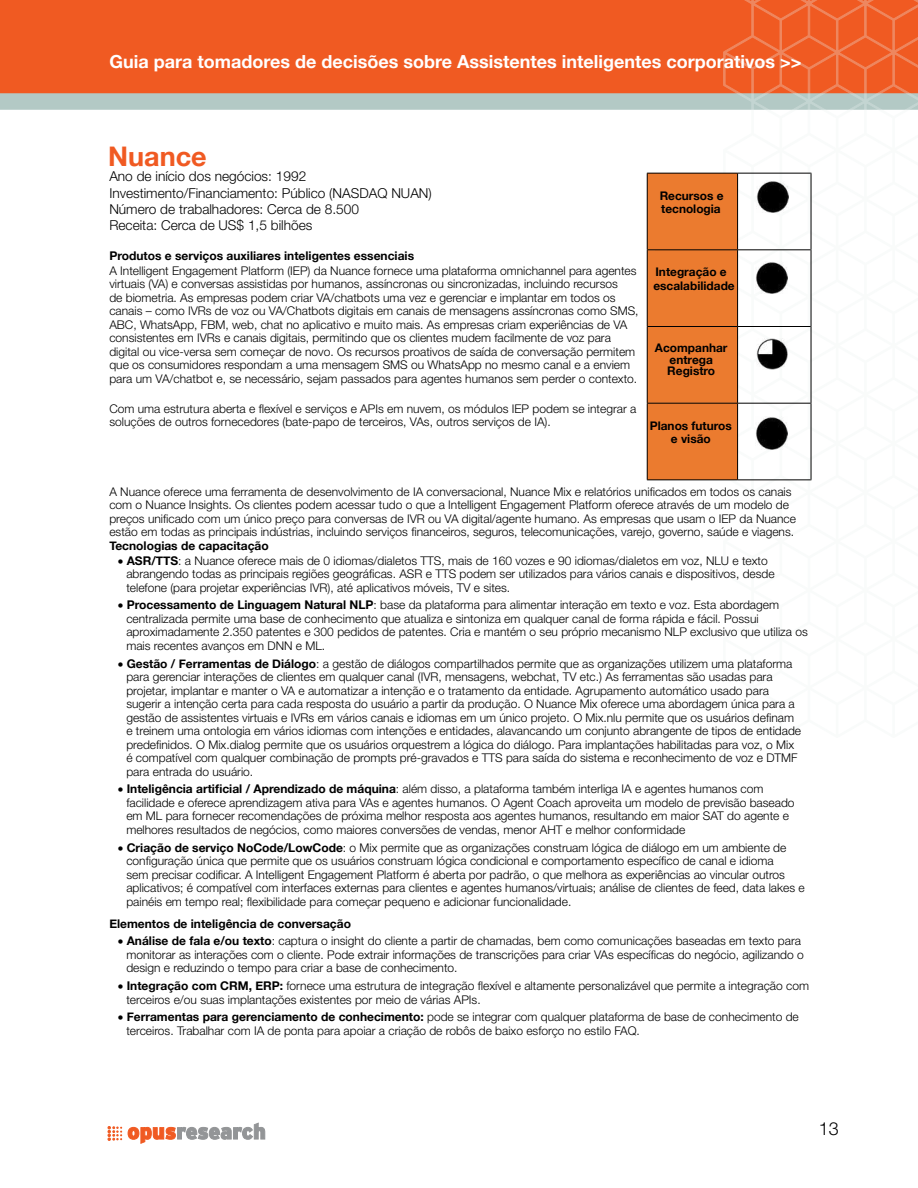
<style>
.page{position:relative;width:918px;height:1188px;background:#fff}
.page>*{position:absolute;margin:0;border:0;box-sizing:border-box;transform-origin:0 0}
.t1{font:700 27px "Helvetica Neue";color:#f05a22}
.t2{font:700 18px "Helvetica Neue";color:#fff}
.t3{font:300 18px "Helvetica Neue LT Std";color:#000}
.t4{font:300 13.65px/16.2px "Helvetica Neue LT Std";color:#000}
.t5{font:300 12px/13.5px "Helvetica Neue LT Std";color:#000}
.t6{font:700 12px "Helvetica Neue";color:#000}
.t7{font:700 11.85px/13.4px "Helvetica Neue";color:#000}
.s1{font-family:"Helvetica Neue";font-weight:700}
</style>
<div class="page">
<div style="left:0;top:0;width:724px;height:93px;background:#f05a22"></div>
<svg style="left:0;top:93px;width:724px;height:17px;background:#b4c7c3"></svg>
<svg style="left:724px;top:0;width:194px;height:480px"></svg>
<div style="left:648px;top:173px;width:89px;height:76px;background:#eb7b2f"></div>
<hr style="left:648px;top:173px;width:89px;height:1px;background:#000">
<hr style="left:738px;top:173px;width:73px;height:1px;background:#000">
<hr style="left:647px;top:174px;width:1px;height:75px;background:#000">
<hr style="left:737px;top:174px;width:1px;height:75px;background:#000">
<hr style="left:811px;top:174px;width:1px;height:75px;background:#000">
<div style="left:648px;top:250px;width:89px;height:76px;background:#eb7b2f"></div>
<div style="left:656px;top:250px;width:74px;height:14px;background:#eb7b2f;border:1px solid #eb7b2f"></div>
<hr style="left:648px;top:249px;width:89px;height:1px;background:#000">
<hr style="left:738px;top:249px;width:73px;height:1px;background:#000">
<hr style="left:647px;top:250px;width:1px;height:76px;background:#000">
<hr style="left:737px;top:250px;width:1px;height:76px;background:#000">
<hr style="left:811px;top:250px;width:1px;height:76px;background:#000">
<div style="left:648px;top:327px;width:89px;height:76px;background:#eb7b2f;border:1px solid #eb7b2f"></div>
<div style="left:656px;top:327px;width:74px;height:14px;background:#eb7b2f"></div>
<hr style="left:648px;top:326px;width:89px;height:1px;background:#000">
<hr style="left:738px;top:326px;width:73px;height:1px;background:#000">
<hr style="left:647px;top:327px;width:1px;height:76px;background:#000">
<hr style="left:737px;top:327px;width:1px;height:76px;background:#000">
<hr style="left:811px;top:327px;width:1px;height:76px;background:#000">
<div style="left:648px;top:404px;width:89px;height:76px;background:#eb7b2f;border:1px solid #eb7b2f"></div>
<div style="left:656px;top:404px;width:74px;height:13px;background:#eb7b2f"></div>
<hr style="left:648px;top:403px;width:89px;height:1px;background:#000">
<hr style="left:738px;top:403px;width:73px;height:1px;background:#000">
<hr style="left:647px;top:404px;width:1px;height:76px;background:#000">
<hr style="left:648px;top:480px;width:89px;height:1px;background:#000">
<hr style="left:737px;top:404px;width:1px;height:76px;background:#000">
<hr style="left:738px;top:480px;width:73px;height:1px;background:#000">
<hr style="left:811px;top:404px;width:1px;height:76px;background:#000">
<img style="left:756px;top:180px;width:33px;height:33px">
<img style="left:757px;top:339px;width:31px;height:31px">
<img style="left:755px;top:261px;width:33px;height:33px">
<img style="left:755px;top:417px;width:33px;height:32px">
<svg style="left:128px;top:1123px;width:137px;height:20px"></svg>
<svg style="left:108px;top:1126px;width:14px;height:14px"></svg>
<h2 class="t2" style="left:110px;top:50px;width:694px">Guia para tomadores de decisões sobre Assistentes inteligentes corporativos &gt;&gt;</h2>
<h1 class="t1" style="left:108px;top:140px;width:100px">Nuance</h1>
<p class="t4" style="left:109px;top:168px;width:324px">Ano de início dos negócios: 1992<br>Investimento/Financiamento: Público (NASDAQ NUAN)<br>Número de trabalhadores: Cerca de 8.500<br>Receita: Cerca de US$ 1,5 bilhões</p>
<p class="t6" style="left:109px;top:248px;width:306px">Produtos e serviços auxiliares inteligentes essenciais</p>
<p class="t5" style="left:109px;top:264px;width:531px">A Intelligent Engagement Platform (IEP) da Nuance fornece uma plataforma omnichannel para agentes virtuais (VA) e conversas assistidas por humanos, assíncronas ou sincronizadas, incluindo recursos<br>de biometria. As empresas podem criar VA/chatbots uma vez e gerenciar e implantar em todos os canais – como IVRs de voz ou VA/Chatbots digitais em canais de mensagens assíncronas como SMS, ABC, WhatsApp, FBM, web, chat no aplicativo e muito mais. As empresas criam experiências de VA consistentes em IVRs e canais digitais, permitindo que os clientes mudem facilmente de voz para digital ou vice-versa sem começar de novo. Os recursos proativos de saída de conversação permitem que os consumidores respondam a uma mensagem SMS ou WhatsApp no mesmo canal e a enviem para um VA/chatbot e, se necessário, sejam passados para agentes humanos sem perder o contexto.</p>
<p class="t5" style="left:109px;top:402px;width:529px">Com uma estrutura aberta e flexível e serviços e APIs em nuvem, os módulos IEP podem se integrar a soluções de outros fornecedores (bate-papo de terceiros, VAs, outros serviços de IA).</p>
<p class="t7" style="left:660px;top:189px;width:66px">Recursos e tecnologia</p>
<p class="t7" style="left:653px;top:265px;width:83px">Integração e escalabilidade</p>
<p class="t7" style="left:655px;top:341px;width:74px;line-height:11.9px;text-align:center">Acompanhar entrega<br>Registro</p>
<p class="t7" style="left:650px;top:419px;width:84px;text-align:center">Planos futuros e visão</p>
<p class="t5" style="left:109px;top:484px;width:688px">A Nuance oferece uma ferramenta de desenvolvimento de IA conversacional, Nuance Mix e relatórios unificados em todos os canais com o Nuance Insights. Os clientes podem acessar tudo o que a Intelligent Engagement Platform oferece através de um modelo de preços unificado com um único preço para conversas de IVR ou VA digital/agente humano. As empresas que usam o IEP da Nuance estão em todas as principais indústrias, incluindo serviços financeiros, seguros, telecomunicações, varejo, governo, saúde e viagens.</p>
<p class="t6" style="left:109px;top:538px;width:161px">Tecnologias de capacitação</p>
<p class="t5" style="left:126px;top:553px;width:650px;text-indent:-9px">• <span class="s1">ASR/TTS</span>: a Nuance oferece mais de 0 idiomas/dialetos TTS, mais de 160 vozes e 90 idiomas/dialetos em voz, NLU e texto abrangendo todas as principais regiões geográficas. ASR e TTS podem ser utilizados para vários canais e dispositivos, desde telefone (para projetar experiências IVR), até aplicativos móveis, TV e sites.</p>
<p class="t5" style="left:126px;top:598px;width:683px;text-indent:-9px">• <span class="s1">Processamento de Linguagem Natural NLP</span>: base da plataforma para alimentar interação em texto e voz. Esta abordagem centralizada permite uma base de conhecimento que atualiza e sintoniza em qualquer canal de forma rápida e fácil. Possui aproximadamente 2.350 patentes e 300 pedidos de patentes. Cria e mantém o seu próprio mecanismo NLP exclusivo que utiliza os mais recentes avanços em DNN e ML.</p>
<p class="t5" style="left:126px;top:656px;width:676px;text-indent:-9px">• <span class="s1">Gestão / Ferramentas de Diálogo</span>: a gestão de diálogos compartilhados permite que as organizações utilizem uma plataforma para gerenciar interações de clientes em qualquer canal (IVR, mensagens, webchat, TV etc.) As ferramentas são usadas para projetar, implantar e manter o VA e automatizar a intenção e o tratamento da entidade. Agrupamento automático usado para sugerir a intenção certa para cada resposta do usuário a partir da produção. O Nuance Mix oferece uma abordagem única para a gestão de assistentes virtuais e IVRs em vários canais e idiomas em um único projeto. O Mix.nlu permite que os usuários definam e treinem uma ontologia em vários idiomas com intenções e entidades, alavancando um conjunto abrangente de tipos de entidade predefinidos. O Mix.dialog permite que os usuários orquestrem a lógica do diálogo. Para implantações habilitadas para voz, o Mix é compatível com qualquer combinação de prompts pré-gravados e TTS para saída do sistema e reconhecimento de voz e DTMF para entrada do usuário.</p>
<p class="t5" style="left:126px;top:782px;width:670px;text-indent:-9px">• <span class="s1">Inteligência artificial / Aprendizado de máquina</span>: além disso, a plataforma também interliga IA e agentes humanos com facilidade e oferece aprendizagem ativa para VAs e agentes humanos. O Agent Coach aproveita um modelo de previsão baseado em ML para fornecer recomendações de próxima melhor resposta aos agentes humanos, resultando em maior SAT do agente e melhores resultados de negócios, como maiores conversões de vendas, menor AHT e melhor conformidade</p>
<p class="t5" style="left:126px;top:840px;width:680px;text-indent:-9px">• <span class="s1">Criação de serviço NoCode/LowCode</span>: o Mix permite que as organizações construam lógica de diálogo em um ambiente de configuração única que permite que os usuários construam lógica condicional e comportamento específico de canal e idioma<br>sem precisar codificar. A Intelligent Engagement Platform é aberta por padrão, o que melhora as experiências ao vincular outros aplicativos; é compatível com interfaces externas para clientes e agentes humanos/virtuais; análise de clientes de feed, data lakes e painéis em tempo real; flexibilidade para começar pequeno e adicionar funcionalidade.</p>
<p class="t6" style="left:109px;top:916px;width:243px">Elementos de inteligência de conversação</p>
<p class="t5" style="left:126px;top:934px;width:679px;text-indent:-9px">• <span class="s1">Análise de fala e/ou texto</span>: captura o insight do cliente a partir de chamadas, bem como comunicações baseadas em texto para monitorar as interações com o cliente. Pode extrair informações de transcrições para criar VAs específicas do negócio, agilizando o design e reduzindo o tempo para criar a base de conhecimento.</p>
<p class="t5" style="left:126px;top:979px;width:684px;text-indent:-9px">• <span class="s1">Integração com CRM, ERP:</span> fornece uma estrutura de integração flexível e altamente personalizável que permite a integração com terceiros e/ou suas implantações existentes por meio de várias APIs.</p>
<p class="t5" style="left:126px;top:1010px;width:674px;text-indent:-9px">• <span class="s1">Ferramentas para gerenciamento de conhecimento:</span> pode se integrar com qualquer plataforma de base de conhecimento de terceiros. Trabalhar com IA de ponta para apoiar a criação de robôs de baixo esforço no estilo FAQ.</p>
<h2 class="t3" style="left:819px;top:1117px;width:22px">13</h2>
</div>
